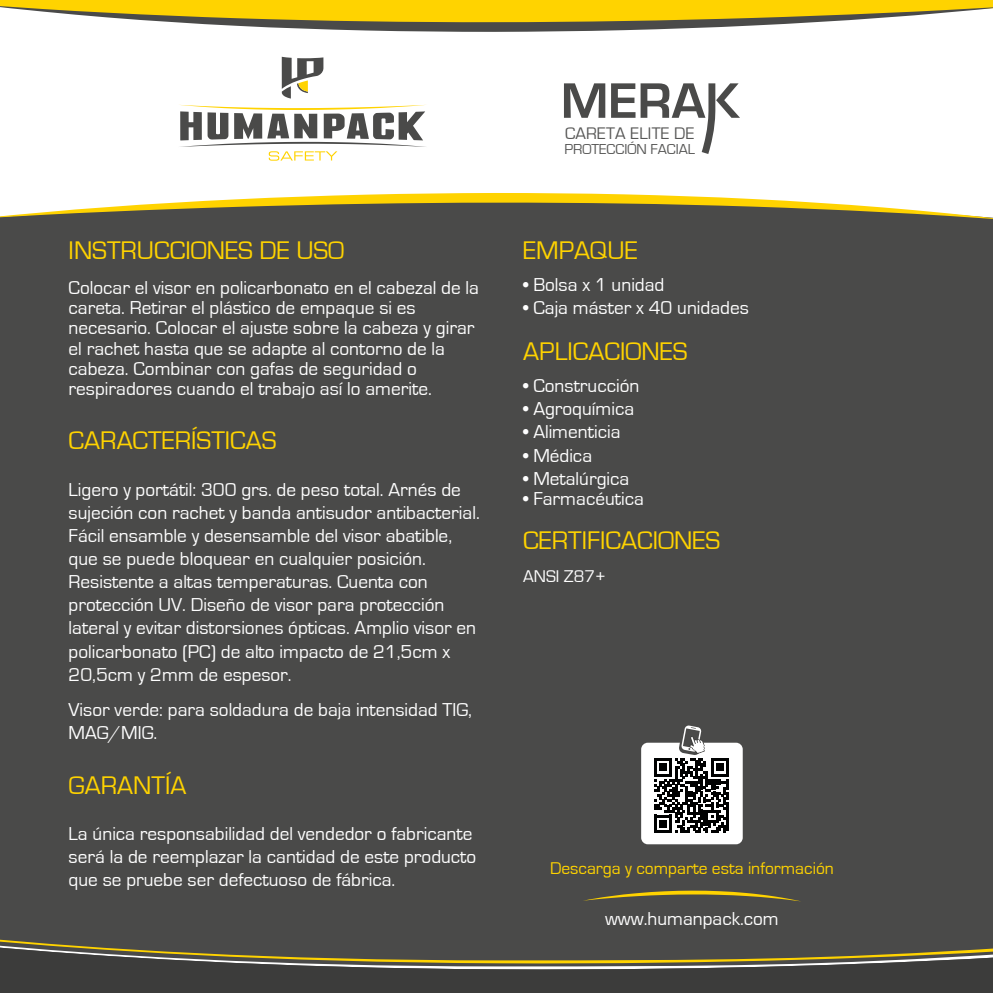
<style>
.page{position:relative;width:993px;height:993px;background:#fff}
.page>*{position:absolute;margin:0;border:0;box-sizing:border-box;transform-origin:0 0}
.t1{font:26.25px "Eurostile";color:#ffd300}
.t2{font:19.25px/23.1px "Eurostile";color:#fff}
.t3{font:17.5px "Eurostile";color:#ffd300}
.t4{font:17.5px "Eurostile";color:#fff}
.t5{font:17.32px "Eurostile";letter-spacing:.015em;color:#575756}
.t6{font:14.88px "Eurostile";color:#575756}
</style>
<div class="page">
<div style="left:0;top:100px;width:992px;height:892px;background:#4a4a49"></div>
<svg style="left:0;top:939px;width:64px;height:6px"></svg>
<svg style="left:0;top:945px;width:992px;height:47px;fill:#3c3c3b"></svg>
<div style="left:0;top:0;width:992px;height:39px;background:#ffd300"></div>
<div style="left:0;top:32px;width:992px;height:161px;background:#fff"></div>
<svg style="left:0;top:193px;width:992px;height:26px"></svg>
<svg style="left:0;top:6px;width:992px;height:26px"></svg>
<svg style="left:282px;top:57px;width:41px;height:42px"></svg>
<svg style="left:178px;top:105px;width:249px;height:56px"></svg>
<svg style="left:583px;top:890px;width:216px;height:11px"></svg>
<div style="left:641px;top:742px;width:101px;height:102px;background:#fff;border-radius:7px"></div>
<svg style="left:563px;top:83px;width:42px;height:35px"></svg>
<svg style="left:611px;top:83px;width:128px;height:71px"></svg>
<svg style="left:654px;top:725px;width:74px;height:107px"></svg>
<hr style="left:726px;top:801px;width:2px;height:29px;background:#000101">
<h1 class="t1" style="left:69px;top:236px;width:277px">INSTRUCCIONES DE USO</h1>
<p class="t2" style="left:69px;top:278px;width:412px;line-height:20.1px">Colocar el visor en policarbonato en el cabezal de la careta. Retirar el plástico de empaque si es necesario. Colocar el ajuste sobre la cabeza y girar el rachet hasta que se adapte al contorno de la cabeza. Combinar con gafas de seguridad o respiradores cuando el trabajo así lo amerite.</p>
<h1 class="t1" style="left:69px;top:426px;width:209px">CARACTERÍSTICAS</h1>
<p class="t2" style="left:69px;top:478px;width:412px">Ligero y portátil: 300 grs. de peso total. Arnés de sujeción con rachet y banda antisudor antibacterial.<br>Fácil ensamble y desensamble del visor abatible, que se puede bloquear en cualquier posición.<br>Resistente a altas temperaturas. Cuenta con protección UV. Diseño de visor para protección lateral y evitar distorsiones ópticas. Amplio visor en policarbonato (PC) de alto impacto de 21,5cm x 20,5cm y 2mm de espesor.</p>
<p class="t2" style="left:69px;top:698px;width:405px">Visor verde: para soldadura de baja intensidad TIG,<br>MAG/MIG.</p>
<h1 class="t1" style="left:69px;top:770px;width:119px">GARANTÍA</h1>
<p class="t2" style="left:69px;top:822px;width:409px">La única responsabilidad del vendedor o fabricante será la de reemplazar la cantidad de este producto que se pruebe ser defectuoso de fábrica.</p>
<p class="t5" style="left:565px;top:124px;width:131px">CARETA ELITE DE</p>
<p class="t6" style="left:564px;top:141px;width:132px">PROTECCIÓN FACIAL</p>
<h1 class="t1" style="left:523px;top:236px;width:116px">EMPAQUE</h1>
<p class="t2" style="left:523px;top:273px;width:143px">• Bolsa x 1 unidad</p>
<p class="t2" style="left:523px;top:296px;width:227px">• Caja máster x 40 unidades</p>
<h1 class="t1" style="left:523px;top:337px;width:166px">APLICACIONES</h1>
<p class="t2" style="left:523px;top:374px;width:118px">• Construcción</p>
<p class="t2" style="left:523px;top:397px;width:112px">• Agroquímica</p>
<p class="t2" style="left:523px;top:421px;width:99px">• Alimenticia</p>
<p class="t2" style="left:523px;top:444px;width:70px">• Médica</p>
<p class="t2" style="left:523px;top:467px;width:108px">• Metalúrgica</p>
<p class="t2" style="left:523px;top:487px;width:122px">• Farmacéutica</p>
<h1 class="t1" style="left:523px;top:525px;width:198px">CERTIFICACIONES</h1>
<p class="t4" style="left:523px;top:566px;width:84px">ANSI Z87+</p>
<p class="t3" style="left:550px;top:858px;width:285px">Descarga y comparte esta información</p>
<p class="t2" style="left:604px;top:907px;width:175px">www.humanpack.com</p>
</div>
